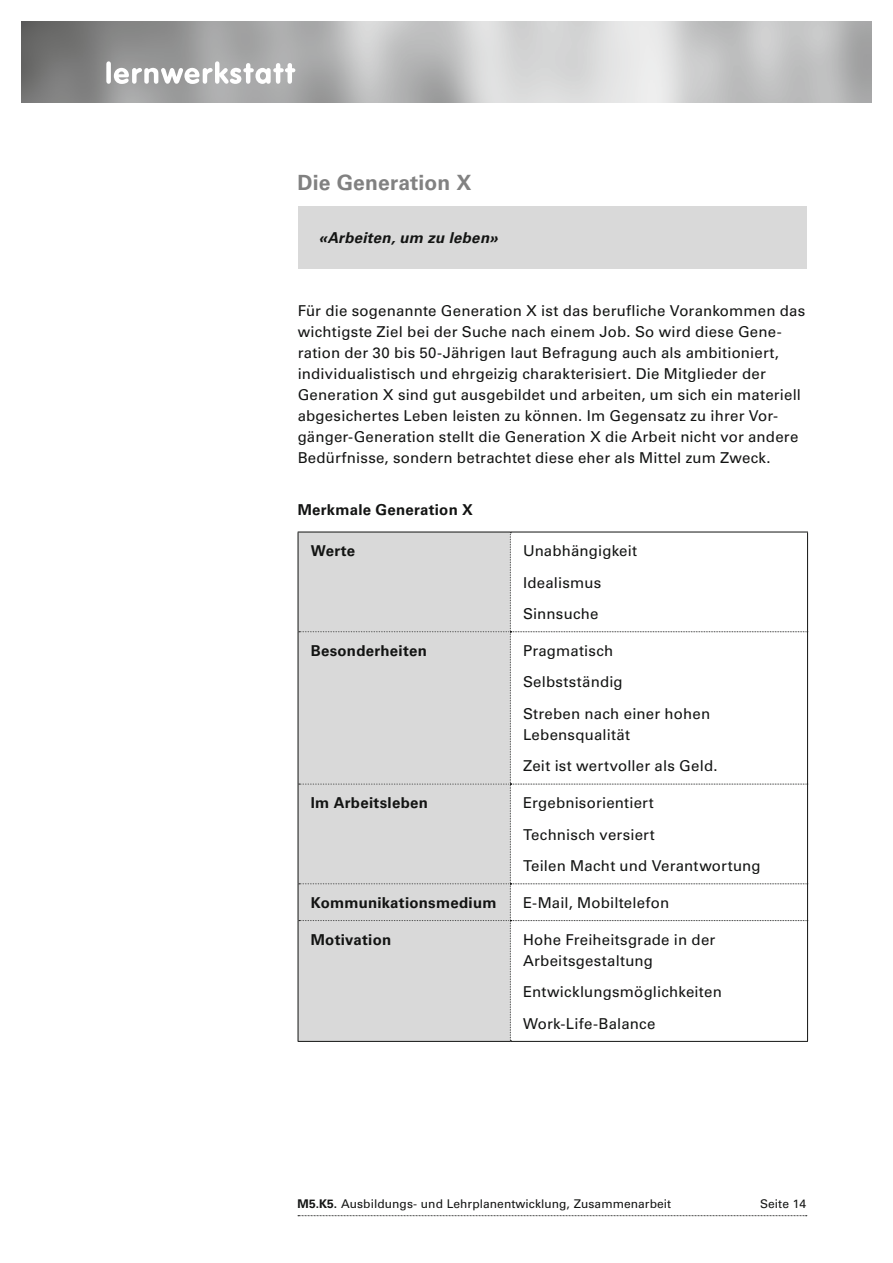
<style>
.page{position:relative;width:893px;height:1263px;background:#fff}
.page>*{position:absolute;margin:0;border:0;box-sizing:border-box;transform-origin:0 0}
.t1{font:700 21px "Univers";letter-spacing:.01em;color:#818181}
.t2{font:15px/21px "Univers";letter-spacing:.015em;color:#131413}
.t3{font:700 15px "Univers";letter-spacing:.015em;color:#131413}
.t4{font:italic 700 15px "Univers";letter-spacing:.015em;color:#131413}
.t5{font:12px "Univers";letter-spacing:.005em;color:#131413}
.s1{font-weight:700}
</style>
<div class="page">
<svg style="left:298px;top:1215px;width:509px;height:1px"></svg>
<img style="left:21px;top:21px;width:851px;height:81px">
<svg style="left:106px;top:61px;width:189px;height:23px"></svg>
<div style="left:298px;top:206px;width:508px;height:62px;background:#d9d9d9"></div>
<hr style="left:298px;top:532px;width:1px;height:100px;background:#131413">
<hr style="left:298px;top:632px;width:1px;height:152px;background:#131413">
<hr style="left:298px;top:784px;width:1px;height:100px;background:#131413">
<hr style="left:298px;top:884px;width:1px;height:37px;background:#131413">
<hr style="left:298px;top:921px;width:1px;height:120px;background:#131413">
<hr style="left:298px;top:1041px;width:212px;height:1px;background:#131413">
<hr style="left:510px;top:1041px;width:298px;height:1px;background:#131413">
<svg style="left:299px;top:532px;width:509px;height:509px"></svg>
<h1 class="t1" style="left:298px;top:170px;width:175px">Die Generation X</h1>
<p class="t4" style="left:319px;top:229px;width:180px">«Arbeiten, um zu leben»</p>
<p class="t2" style="left:298px;top:300px;width:509px">Für die sogenannte Generation X ist das berufliche Vorankommen das wichtigste Ziel bei der Suche nach einem Job. So wird diese Gene&shy;ration der 30 bis 50-Jährigen laut Befragung auch als ambitioniert, individualistisch und ehrgeizig charakterisiert. Die Mitglieder der Generation X sind gut ausgebildet und arbeiten, um sich ein materiell abgesichertes Leben leisten zu können. Im Gegensatz zu ihrer Vor&shy;gänger-Generation stellt die Generation X die Arbeit nicht vor andere Bedürfnisse, sondern betrachtet diese eher als Mittel zum Zweck.</p>
<p class="t3" style="left:298px;top:501px;width:177px">Merkmale Generation X</p>
<p class="t3" style="left:311px;top:542px;width:46px">Werte</p>
<p class="t2" style="left:523px;top:535px;width:116px;line-height:31.5px">Unabhängigkeit<br>Idealismus<br>Sinnsuche</p>
<p class="t3" style="left:311px;top:642px;width:118px">Besonderheiten</p>
<p class="t2" style="left:523px;top:635px;width:189px;line-height:31.5px">Pragmatisch<br>Selbstständig<br>Streben nach einer hohen</p>
<p class="t2" style="left:523px;top:719px;width:196px;line-height:31.5px">Lebensqualität<br>Zeit ist wertvoller als Geld.</p>
<p class="t3" style="left:311px;top:794px;width:119px">Im Arbeitsleben</p>
<p class="t2" style="left:523px;top:787px;width:239px;line-height:31.5px">Ergebnisorientiert<br>Technisch versiert<br>Teilen Macht und Verantwortung</p>
<p class="t3" style="left:311px;top:894px;width:187px">Kommunikationsmedium</p>
<p class="t2" style="left:523px;top:892px;width:148px">E-Mail, Mobiltelefon</p>
<p class="t3" style="left:311px;top:930px;width:82px">Motivation</p>
<p class="t2" style="left:523px;top:929px;width:194px">Hohe Freiheitsgrade in der<br>Arbeitsgestaltung</p>
<p class="t2" style="left:523px;top:976px;width:200px;line-height:31.5px">Entwicklungsmöglichkeiten<br>Work-Life-Balance</p>
<p class="t5" style="left:298px;top:1197px;width:375px"><span class="s1">M5.K5.</span> Ausbildungs- und Lehrplanentwicklung, Zusammenarbeit</p>
<p class="t5" style="left:760px;top:1197px;width:48px">Seite 14</p>
</div>
